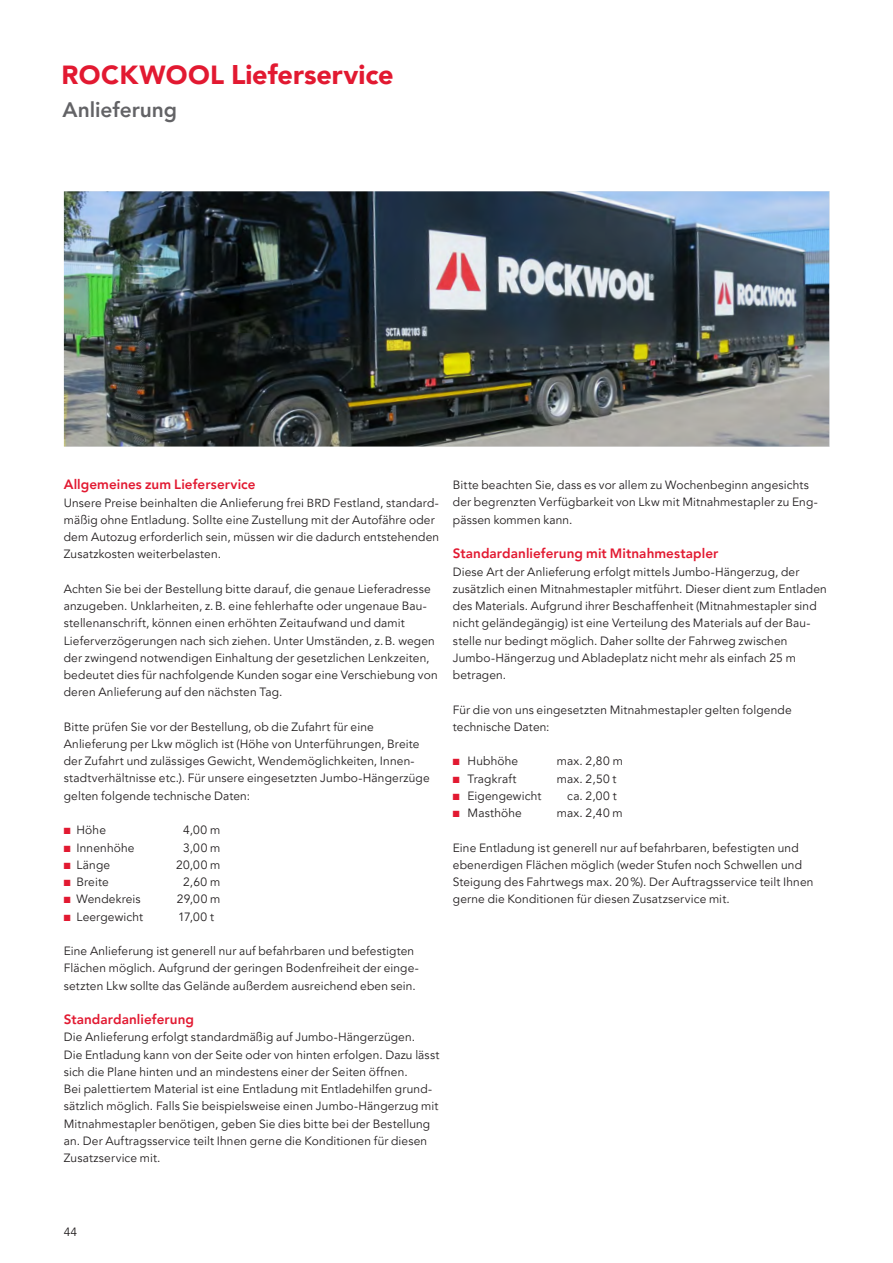
<style>
.page{position:relative;width:893px;height:1263px;background:#fff}
.page>*{position:absolute;margin:0;border:0;box-sizing:border-box;transform-origin:0 0}
.t1{font:900 27px "Avenir LT Pro";letter-spacing:-.005em;color:#e21931}
.t2{font:800 21px "Avenir LT Pro";letter-spacing:-.005em;color:#636366}
.t3{font:800 13.5px "Avenir LT Pro";letter-spacing:.005em;color:#e21931}
.t4{font:12px/17.2px "Avenir LT Pro";letter-spacing:.01em;color:#231f20}
.s1{font-size:26.25px}
.s2{font-size:11.7px}
.s3{color:#e21931}
</style>
<div class="page">
<img style="left:64px;top:191px;width:765px;height:255px">
<h1 class="t1" style="left:62px;top:58px;width:333px"><span class="s1">ROCKWOOL</span> Lieferservice</h1>
<h2 class="t2" style="left:63px;top:97px;width:116px">Anlieferung</h2>
<p class="t3" style="left:64px;top:477px;width:193px">Allgemeines zum Lieferservice</p>
<p class="t4" style="left:64px;top:494px;width:377px">Unsere Preise beinhalten die Anlieferung frei <span class="s2">BRD</span> Festland, standard&shy;mäßig ohne Entladung. Sollte eine Zustellung mit der Autofähre oder dem Autozug erforderlich sein, müssen wir die dadurch entstehenden Zusatzkosten weiterbelasten.</p>
<p class="t4" style="left:64px;top:580px;width:375px">Achten Sie bei der Bestellung bitte darauf, die genaue Lieferadresse anzugeben. Unklarheiten, z.B. eine fehlerhafte oder ungenaue Bau&shy;stellenanschrift, können einen erhöhten Zeitaufwand und damit Lieferverzögerungen nach sich ziehen. Unter Umständen, z.B. wegen der zwingend notwendigen Einhaltung der gesetzlichen Lenkzeiten, bedeutet dies für nachfolgende Kunden sogar eine Verschiebung von deren Anlieferung auf den nächsten Tag.</p>
<p class="t4" style="left:64px;top:718px;width:367px">Bitte prüfen Sie vor der Bestellung, ob die Zufahrt für eine Anlieferung per Lkw möglich ist (Höhe von Unterführungen, Breite der Zufahrt und zulässiges Gewicht, Wendemöglichkeiten, Innen&shy;stadtverhältnisse etc.). Für unsere eingesetzten Jumbo-Hängerzüge gelten folgende technische Daten:</p>
<p class="t4" style="left:64px;top:822px;width:44px"><span class="s3">■</span> Höhe</p>
<p class="t4" style="left:183px;top:822px;width:39px">4,00 m</p>
<p class="t4" style="left:64px;top:839px;width:72px"><span class="s3">■</span> Innenhöhe</p>
<p class="t4" style="left:183px;top:839px;width:39px">3,00 m</p>
<p class="t4" style="left:64px;top:856px;width:48px"><span class="s3">■</span> Länge</p>
<p class="t4" style="left:176px;top:856px;width:46px">20,00 m</p>
<p class="t4" style="left:64px;top:873px;width:47px"><span class="s3">■</span> Breite</p>
<p class="t4" style="left:183px;top:873px;width:39px">2,60 m</p>
<p class="t4" style="left:64px;top:891px;width:78px"><span class="s3">■</span> Wendekreis</p>
<p class="t4" style="left:177px;top:891px;width:45px">29,00 m</p>
<p class="t4" style="left:64px;top:908px;width:81px"><span class="s3">■</span> Leergewicht</p>
<p class="t4" style="left:178px;top:908px;width:38px">17,00 t</p>
<p class="t4" style="left:64px;top:942px;width:357px">Eine Anlieferung ist generell nur auf befahrbaren und befestigten<br>Flächen möglich. Aufgrund der geringen Bodenfreiheit der einge&shy;setzten Lkw sollte das Gelände außerdem ausreichend eben sein.</p>
<p class="t3" style="left:64px;top:1011px;width:132px">Standardanlieferung</p>
<p class="t4" style="left:64px;top:1029px;width:377px">Die Anlieferung erfolgt standardmäßig auf Jumbo-Hängerzügen.<br>Die Entladung kann von der Seite oder von hinten erfolgen. Dazu lässt sich die Plane hinten und an mindestens einer der Seiten öffnen.<br>Bei palettiertem Material ist eine Entladung mit Entladehilfen grund&shy;sätzlich möglich. Falls Sie beispielsweise einen Jumbo-Hängerzug mit Mitnahmestapler benötigen, geben Sie dies bitte bei der Bestellung an. Der Auftragsservice teilt Ihnen gerne die Konditionen für diesen Zusatzservice mit.</p>
<p class="t4" style="left:453px;top:477px;width:366px">Bitte beachten Sie, dass es vor allem zu Wochenbeginn angesichts der begrenzten Verfügbarkeit von Lkw mit Mitnahmestapler zu Eng&shy;pässen kommen kann.</p>
<p class="t3" style="left:453px;top:546px;width:267px">Standardanlieferung mit Mitnahmestapler</p>
<p class="t4" style="left:453px;top:563px;width:376px">Diese Art der Anlieferung erfolgt mittels Jumbo-Hängerzug, der zusätzlich einen Mitnahmestapler mitführt. Dieser dient zum Entladen des Materials. Aufgrund ihrer Beschaffenheit (Mitnahmestapler sind nicht geländegängig) ist eine Verteilung des Materials auf der Bau&shy;stelle nur bedingt möglich. Daher sollte der Fahrweg zwischen Jumbo-Hängerzug und Abladeplatz nicht mehr als einfach 25 m betragen.</p>
<p class="t4" style="left:453px;top:701px;width:340px">Für die von uns eingesetzten Mitnahmestapler gelten folgende technische Daten:</p>
<p class="t4" style="left:453px;top:753px;width:67px"><span class="s3">■</span> Hubhöhe</p>
<p class="t4" style="left:557px;top:753px;width:68px">max. 2,80 m</p>
<p class="t4" style="left:453px;top:770px;width:65px"><span class="s3">■</span> Tragkraft</p>
<p class="t4" style="left:557px;top:770px;width:61px">max. 2,50 t</p>
<p class="t4" style="left:453px;top:787px;width:90px"><span class="s3">■</span> Eigengewicht</p>
<p class="t4" style="left:567px;top:787px;width:51px">ca. 2,00 t</p>
<p class="t4" style="left:453px;top:804px;width:70px"><span class="s3">■</span> Masthöhe</p>
<p class="t4" style="left:557px;top:804px;width:68px">max. 2,40 m</p>
<p class="t4" style="left:453px;top:839px;width:362px">Eine Entladung ist generell nur auf befahrbaren, befestigten und ebenerdigen Flächen möglich (weder Stufen noch Schwellen und Steigung des Fahrtwegs max. 20%). Der Auftragsservice teilt Ihnen gerne die Konditionen für diesen Zusatzservice mit.</p>
<p class="t4" style="left:64px;top:1223px;width:15px">44</p>
</div>
